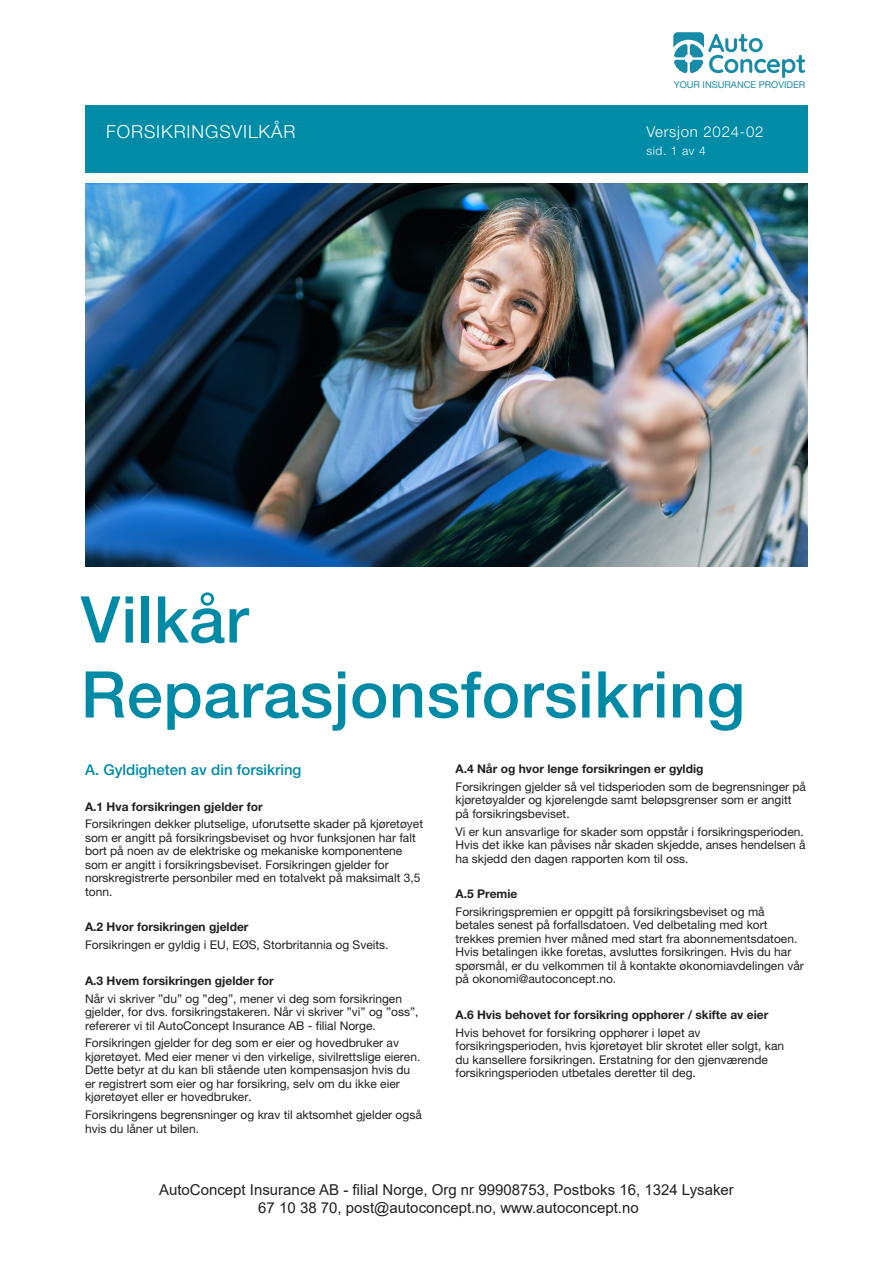
<style>
.page{position:relative;width:893px;height:1263px;background:#fff}
.page>*{position:absolute;margin:0;border:0;box-sizing:border-box;transform-origin:0 0}
.t1{font:500 64.5px/75px "Helvetica Neue LT Pro";letter-spacing:.01em;color:#008aa6}
.t2{font:300 18px "Helvetica Neue LT Pro";letter-spacing:.05em;color:#fff}
.t3{font:15px "Arial";color:#231f20}
.t4{font:500 15px "Helvetica Neue LT Pro";color:#008aa6}
.t5{font:300 15px "Helvetica Neue LT Pro";letter-spacing:.05em;color:#fff}
.t6{font:12px/13.5px "Helvetica Neue LT Pro";color:#231f20}
.t7{font:700 12px "Helvetica Neue LT Pro";color:#231f20}
.t8{font:300 12px "Helvetica Neue LT Pro";color:#fff}
.t9{font:9.3px "Helvetica Neue LT Pro";color:#188ba6}
</style>
<div class="page">
<div style="left:85px;top:106px;width:723px;height:67px;background:#008ba7"></div>
<img style="left:85px;top:183px;width:723px;height:384px">
<svg style="left:673px;top:32px;width:132px;height:46px"></svg>
<p class="t9" style="left:674px;top:79px;width:133px">YOUR INSURANCE PROVIDER</p>
<p class="t2" style="left:106px;top:121px;width:191px">FORSIKRINGSVILKÅR</p>
<p class="t5" style="left:646px;top:122px;width:119px">Versjon 2024-02</p>
<p class="t8" style="left:646px;top:143px;width:61px">sid. 1 av 4</p>
<p class="t1" style="left:81px;top:581px;width:666px">Vilkår<br>Reparasjonsforsikring</p>
<p class="t4" style="left:85px;top:761px;width:218px">A. Gyldigheten av din forsikring</p>
<p class="t7" style="left:85px;top:799px;width:179px">A.1 Hva forsikringen gjelder for</p>
<p class="t6" style="left:85px;top:817px;width:340px">Forsikringen dekker plutselige, uforutsette skader på kjøretøyet som er angitt på forsikringsbeviset og hvor funksjonen har falt bort på noen av de elektriske og mekaniske komponentene som er angitt i forsikringsbeviset. Forsikringen gjelder for norskregistrerte personbiler med en totalvekt på maksimalt 3,5 tonn.</p>
<p class="t7" style="left:85px;top:920px;width:165px">A.2 Hvor forsikringen gjelder</p>
<p class="t6" style="left:85px;top:938px;width:305px">Forsikringen er gyldig i EU, EØS, Storbritannia og Sveits.</p>
<p class="t7" style="left:85px;top:973px;width:190px">A.3 Hvem forsikringen gjelder for</p>
<p class="t6" style="left:85px;top:991px;width:335px">Når vi skriver ”du” og ”deg”, mener vi deg som forsikringen gjelder, for dvs. forsikringstakeren. Når vi skriver ”vi” og ”oss”, refererer vi til AutoConcept Insurance AB - filial Norge.</p>
<p class="t6" style="left:85px;top:1036px;width:337px">Forsikringen gjelder for deg som er eier og hovedbruker av kjøretøyet. Med eier mener vi den virkelige, sivilrettslige eieren.<br>Dette betyr at du kan bli stående uten kompensasjon hvis du er registrert som eier og har forsikring, selv om du ikke eier kjøretøyet eller er hovedbruker.</p>
<p class="t6" style="left:85px;top:1108px;width:338px">Forsikringens begrensninger og krav til aktsomhet gjelder også hvis du låner ut bilen.</p>
<p class="t7" style="left:455px;top:761px;width:249px">A.4 Når og hvor lenge forsikringen er gyldig</p>
<p class="t6" style="left:455px;top:779px;width:352px">Forsikringen gjelder så vel tidsperioden som de begrensninger på kjøretøyalder og kjørelengde samt beløpsgrenser som er angitt på forsikringsbeviset.</p>
<p class="t6" style="left:455px;top:824px;width:352px">Vi er kun ansvarlige for skader som oppstår i forsikringsperioden.<br>Hvis det ikke kan påvises når skaden skjedde, anses hendelsen å ha skjedd den dagen rapporten kom til oss.</p>
<p class="t7" style="left:455px;top:886px;width:63px">A.5 Premie</p>
<p class="t6" style="left:455px;top:905px;width:350px">Forsikringspremien er oppgitt på forsikringsbeviset og må betales senest på forfallsdatoen. Ved delbetaling med kort trekkes premien hver måned med start fra abonnementsdatoen.<br>Hvis betalingen ikke foretas, avsluttes forsikringen. Hvis du har spørsmål, er du velkommen til å kontakte økonomiavdelingen vår på okonomi@autoconcept.no.</p>
<p class="t7" style="left:455px;top:1007px;width:314px">A.6 Hvis behovet for forsikring opphører / skifte av eier</p>
<p class="t6" style="left:455px;top:1025px;width:330px">Hvis behovet for forsikring opphører i løpet av forsikringsperioden, hvis kjøretøyet blir skrotet eller solgt, kan du kansellere forsikringen. Erstatning for den gjenværende forsikringsperioden utbetales deretter til deg.</p>
<p class="t3" style="left:159px;top:1180px;width:576px">AutoConcept Insurance AB - filial Norge, Org nr 99908753, Postboks 16, 1324 Lysaker</p>
<p class="t3" style="left:258px;top:1198px;width:382px">67 10 38 70, post@autoconcept.no, www.autoconcept.no</p>
</div>
